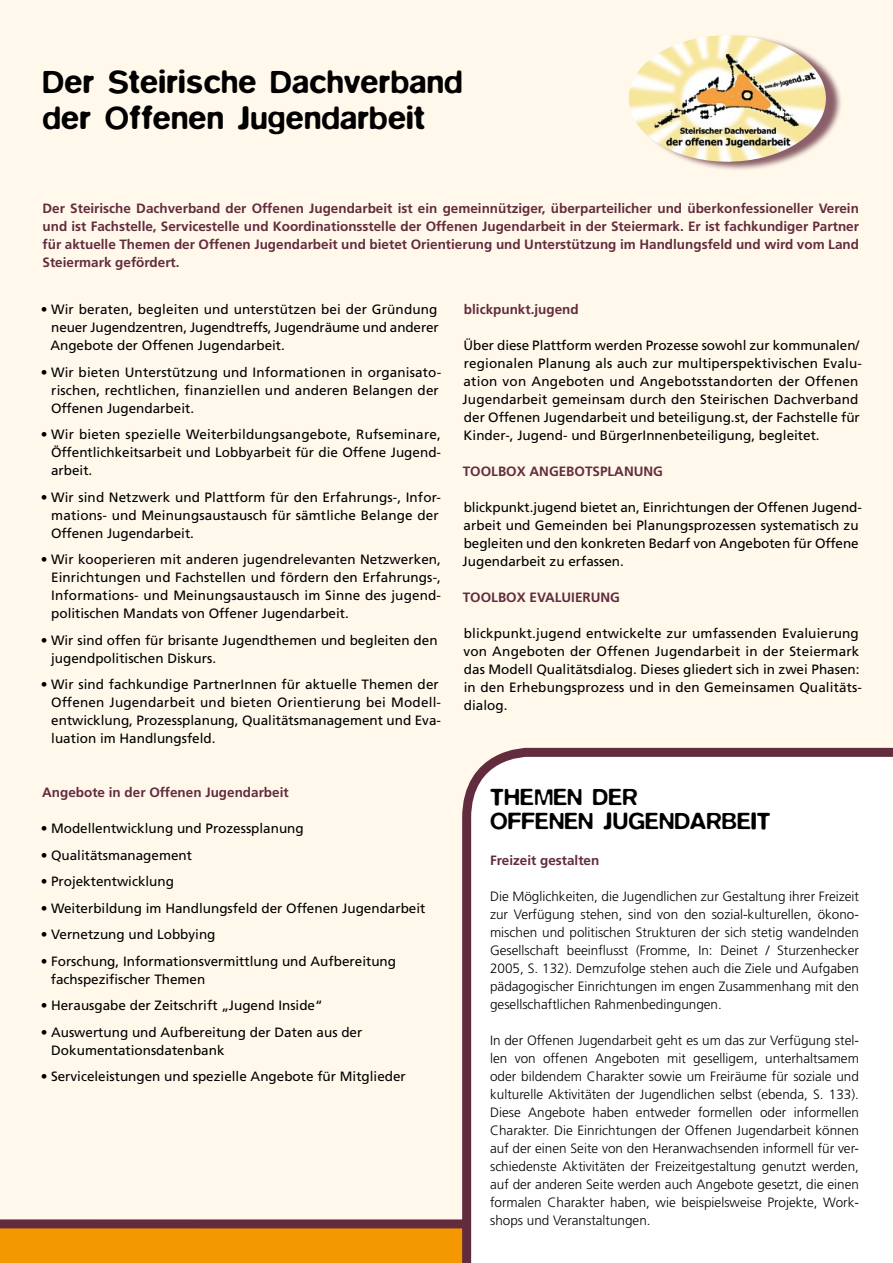
<style>
.page{position:relative;width:893px;height:1263px;background:#fff8eb}
.page>*{position:absolute;margin:0;border:0;box-sizing:border-box;transform-origin:0 0}
.t1{font:500 33px/36px "Blur";letter-spacing:.01em;color:#000}
.t2{font:500 24px/24px "Blur";letter-spacing:.01em;color:#000}
.t3{font:13.5px/18px "Frutiger LT Std";color:#000}
.t4{font:300 13.5px/18px "Frutiger LT Std";color:#000;text-align:justify}
.t5{font:700 13.5px/18px "Frutiger LT Std";color:#632c3e;text-align:justify}
</style>
<div class="page">
<svg style="left:458px;top:743px;width:435px;height:520px"></svg>
<h1 class="t1" style="left:43px;top:64px;width:421px">Der Steirische Dachverband der Offenen Jugendarbeit</h1>
<p class="t5" style="left:43px;top:200px;width:818px">Der Steirische Dachverband der Offenen Jugendarbeit ist ein gemeinnütziger, überparteilicher und überkonfessioneller Verein und ist Fachstelle, Servicestelle und Koordinationsstelle der Offenen Jugendarbeit in der Steiermark. Er ist fachkundiger Partner für aktuelle Themen der Offenen Jugendarbeit und bietet Orientierung und Unterstützung im Handlungsfeld und wird vom Land Steiermark gefördert.</p>
<p class="t3" style="left:50px;top:300px;width:390px;text-align:justify;text-indent:-10px">• Wir beraten, begleiten und unterstützen bei der Gründung neuer Jugendzentren, Jugendtreffs, Jugendräume und anderer Angebote der Offenen Jugendarbeit.</p>
<p class="t3" style="left:51px;top:363px;width:392px;text-indent:-10px">• Wir bieten Unterstützung und Informationen in organisato&shy;rischen, rechtlichen, finanziellen und anderen Belangen der<br>Offenen Jugendarbeit.</p>
<p class="t3" style="left:51px;top:425px;width:392px;text-align:justify;text-indent:-10px">• Wir bieten spezielle Weiterbildungsangebote, Rufseminare, Öffentlichkeitsarbeit und Lobbyarbeit für die Offene Jugend&shy;arbeit.</p>
<p class="t3" style="left:51px;top:488px;width:392px;text-indent:-10px">• Wir sind Netzwerk und Plattform für den Erfahrungs-, Infor&shy;mations- und Meinungsaustausch für sämtliche Belange der<br>Offenen Jugendarbeit.</p>
<p class="t3" style="left:51px;top:550px;width:391px;text-align:justify;text-indent:-10px">• Wir kooperieren mit anderen jugendrelevanten Netzwerken, Einrichtungen und Fachstellen und fördern den Erfahrungs-, Informations- und Meinungsaustausch im Sinne des jugend&shy;politischen Mandats von Offener Jugendarbeit.</p>
<p class="t3" style="left:51px;top:631px;width:388px;text-indent:-10px">• Wir sind offen für brisante Jugendthemen und begleiten den jugendpolitischen Diskurs.</p>
<p class="t3" style="left:51px;top:675px;width:392px;text-indent:-10px">• Wir sind fachkundige PartnerInnen für aktuelle Themen der Offenen Jugendarbeit und bieten Orientierung bei Modell&shy;entwicklung, Prozessplanung, Qualitätsmanagement und Eva&shy;luation im Handlungsfeld.</p>
<p class="t5" style="left:42px;top:783px;width:248px">Angebote in der Offenen Jugendarbeit</p>
<p class="t3" style="left:41px;top:819px;width:264px">• Modellentwicklung und Prozessplanung</p>
<p class="t3" style="left:41px;top:846px;width:153px">• Qualitätsmanagement</p>
<p class="t3" style="left:41px;top:872px;width:135px">• Projektentwicklung</p>
<p class="t3" style="left:41px;top:899px;width:386px">• Weiterbildung im Handlungsfeld der Offenen Jugendarbeit</p>
<p class="t3" style="left:41px;top:925px;width:176px">• Vernetzung und Lobbying</p>
<p class="t3" style="left:51px;top:952px;width:347px;text-indent:-10px">• Forschung, Informationsvermittlung und Aufbereitung fachspezifischer Themen</p>
<p class="t3" style="left:41px;top:996px;width:283px">• Herausgabe der Zeitschrift „Jugend Inside“</p>
<p class="t3" style="left:51px;top:1023px;width:313px;text-indent:-10px">• Auswertung und Aufbereitung der Daten aus der<br>Dokumentationsdatenbank</p>
<p class="t3" style="left:41px;top:1067px;width:366px">• Serviceleistungen und spezielle Angebote für Mitglieder</p>
<p class="t5" style="left:464px;top:300px;width:116px">blickpunkt.jugend</p>
<p class="t3" style="left:463px;top:336px;width:401px">Über diese Plattform werden Prozesse sowohl zur kommunalen/ regionalen Planung als auch zur multiperspektivischen Evalu&shy;ation von Angeboten und Angebotsstandorten der Offenen Jugendarbeit gemeinsam durch den Steirischen Dachverband der Offenen Jugendarbeit und beteiligung.st, der Fachstelle für Kinder-, Jugend- und BürgerInnenbeteiligung, begleitet.</p>
<p class="t5" style="left:463px;top:462px;width:202px">TOOLBOX ANGEBOTSPLANUNG</p>
<p class="t3" style="left:463px;top:498px;width:400px">blickpunkt.jugend bietet an, Einrichtungen der Offenen Jugend&shy;arbeit und Gemeinden bei Planungsprozessen systematisch zu begleiten und den konkreten Bedarf von Angeboten für Offene Jugendarbeit zu erfassen.</p>
<p class="t5" style="left:463px;top:588px;width:159px">TOOLBOX EVALUIERUNG</p>
<p class="t3" style="left:464px;top:624px;width:400px">blickpunkt.jugend entwickelte zur umfassenden Evaluierung von Angeboten der Offenen Jugendarbeit in der Steiermark das Modell Qualitätsdialog. Dieses gliedert sich in zwei Phasen: in den Erhebungsprozess und in den Gemeinsamen Qualitäts&shy;dialog.</p>
<h2 class="t2" style="left:490px;top:785px;width:282px">THEMEN DER<br>OFFENEN JUGENDARBEIT</h2>
<p class="t5" style="left:490px;top:851px;width:111px">Freizeit gestalten</p>
<p class="t4" style="left:490px;top:887px;width:370px">Die Möglichkeiten, die Jugendlichen zur Gestaltung ihrer Freizeit zur Verfügung stehen, sind von den sozial-kulturellen, ökono&shy;mischen und politischen Strukturen der sich stetig wandelnden Gesellschaft beeinflusst (Fromme, In: Deinet / Sturzenhecker 2005, S. 132). Demzufolge stehen auch die Ziele und Aufgaben pädagogischer Einrichtungen im engen Zusammenhang mit den gesellschaftlichen Rahmenbedingungen.</p>
<p class="t4" style="left:490px;top:1031px;width:370px">In der Offenen Jugendarbeit geht es um das zur Verfügung stel&shy;len von offenen Angeboten mit geselligem, unterhaltsamem oder bildendem Charakter sowie um Freiräume für soziale und kulturelle Aktivitäten der Jugendlichen selbst (ebenda, S. 133).<br>Diese Angebote haben entweder formellen oder informellen Charakter. Die Einrichtungen der Offenen Jugendarbeit können auf der einen Seite von den Heranwachsenden informell für ver&shy;schiedenste Aktivitäten der Freizeitgestaltung genutzt werden, auf der anderen Seite werden auch Angebote gesetzt, die einen formalen Charakter haben, wie beispielsweise Projekte, Work&shy;shops und Veranstaltungen.</p>
</div>
